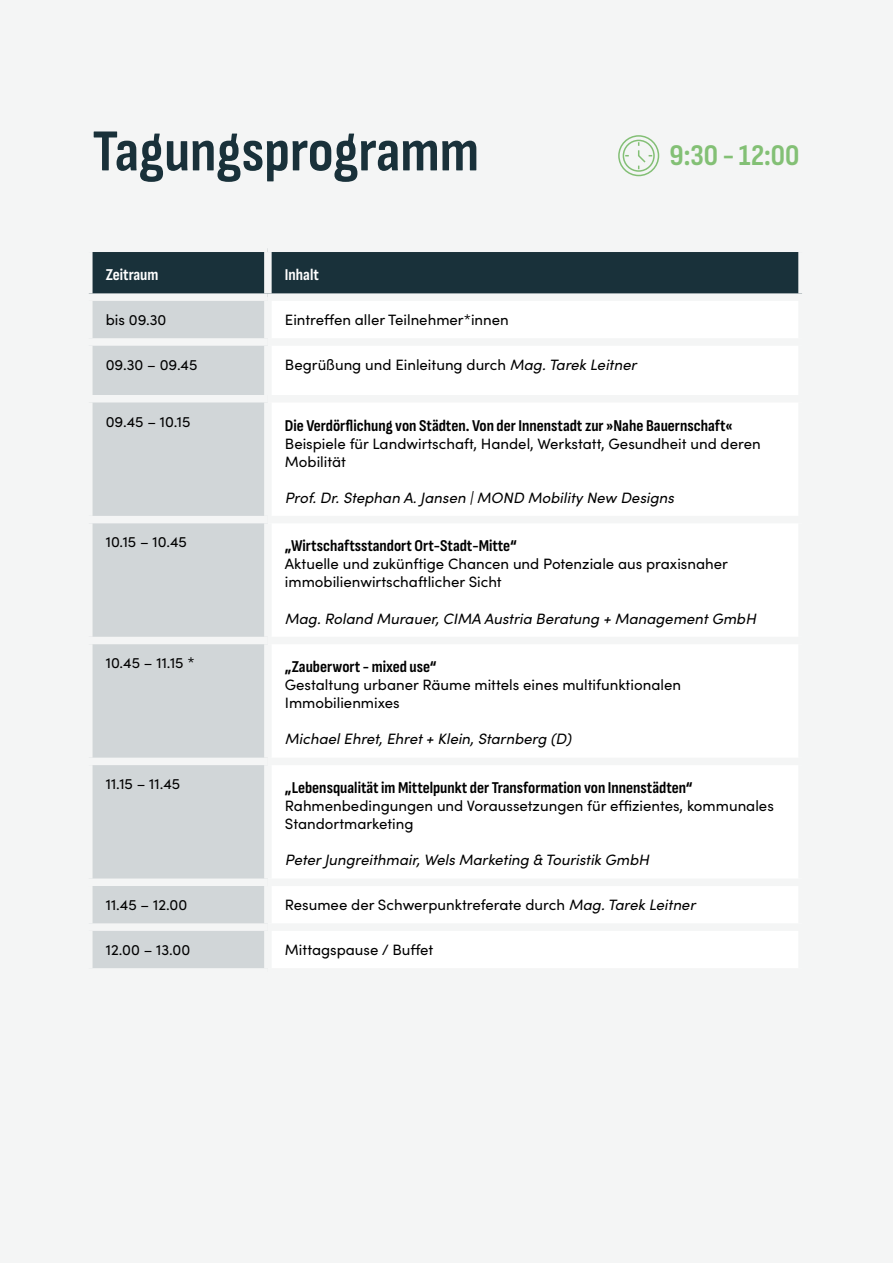
<style>
.page{position:relative;width:893px;height:1263px;background:#f4f5f5}
.page>*{position:absolute;margin:0;border:0;box-sizing:border-box;transform-origin:0 0}
.t1{font:700 59.4px "Sofia Sans Condensed";color:#19313a}
.t2{font:700 30px "Sofia Sans Condensed";color:#83c075}
.t3{font:700 16.5px "Sofia Sans Condensed";color:#000}
.t4{font:700 16.5px "Sofia Sans Condensed";color:#fff}
.t5{font:15px/18px "Sofia Pro";color:#000}
.t6{font:italic 15px "Sofia Pro";color:#000}
.s1{font-style:italic}
</style>
<div class="page">
<div style="left:93px;top:252px;width:705px;height:41px;background:#19313a"></div>
<div style="left:93px;top:301px;width:171px;height:667px;background:#d1d6d8"></div>
<div style="left:272px;top:301px;width:526px;height:667px;background:#fff"></div>
<div style="left:264px;top:252px;width:8px;height:41px;background:#f4f5f5"></div>
<div style="left:85px;top:338px;width:183px;height:8px;background:#f4f5f5"></div>
<div style="left:268px;top:338px;width:538px;height:8px;background:#f4f5f5"></div>
<div style="left:85px;top:395px;width:183px;height:7px;background:#f4f5f5"></div>
<div style="left:268px;top:395px;width:538px;height:7px;background:#f4f5f5"></div>
<div style="left:85px;top:516px;width:183px;height:7px;background:#f4f5f5"></div>
<div style="left:268px;top:516px;width:538px;height:7px;background:#f4f5f5"></div>
<div style="left:85px;top:637px;width:183px;height:7px;background:#f4f5f5"></div>
<div style="left:268px;top:637px;width:538px;height:7px;background:#f4f5f5"></div>
<div style="left:85px;top:758px;width:183px;height:7px;background:#f4f5f5"></div>
<div style="left:268px;top:758px;width:538px;height:7px;background:#f4f5f5"></div>
<div style="left:85px;top:878px;width:183px;height:8px;background:#f4f5f5"></div>
<div style="left:268px;top:878px;width:538px;height:8px;background:#f4f5f5"></div>
<div style="left:85px;top:923px;width:183px;height:8px;background:#f4f5f5"></div>
<div style="left:268px;top:923px;width:538px;height:8px;background:#f4f5f5"></div>
<svg style="left:618px;top:135px;width:42px;height:42px"></svg>
<h1 class="t1" style="left:92px;top:119px;width:388px">Tagungsprogramm</h1>
<h2 class="t2" style="left:669px;top:139px;width:131px">9:30 - 12:00</h2>
<p class="t4" style="left:106px;top:266px;width:54px">Zeitraum</p>
<p class="t4" style="left:285px;top:266px;width:35px">Inhalt</p>
<p class="t5" style="left:106px;top:310px;width:62px">bis 09.30</p>
<p class="t5" style="left:285px;top:310px;width:225px">Eintreffen aller Teilnehmer*innen</p>
<p class="t5" style="left:106px;top:355px;width:93px">09.30 – 09.45</p>
<p class="t5" style="left:285px;top:355px;width:353px">Begrüßung und Einleitung durch <span class="s1">Mag. Tarek Leitner</span></p>
<p class="t5" style="left:106px;top:411px;width:86px">09.45 – 10.15</p>
<p class="t3" style="left:285px;top:416px;width:449px">Die Verdörflichung von Städten. Von der Innenstadt zur »Nahe Bauernschaft«</p>
<p class="t5" style="left:285px;top:433px;width:477px">Beispiele für Landwirtschaft, Handel, Werkstatt, Gesundheit und deren<br>Mobilität</p>
<p class="t6" style="left:285px;top:486px;width:391px">Prof. Dr. Stephan A. Jansen | MOND Mobility New Designs</p>
<p class="t5" style="left:106px;top:532px;width:83px">10.15 – 10.45</p>
<p class="t3" style="left:285px;top:537px;width:233px">„Wirtschaftsstandort Ort-Stadt-Mitte“</p>
<p class="t5" style="left:285px;top:554px;width:445px">Aktuelle und zukünftige Chancen und Potenziale aus praxisnaher immobilienwirtschaftlicher Sicht</p>
<p class="t6" style="left:285px;top:607px;width:473px">Mag. Roland Murauer, CIMA Austria Beratung + Management GmbH</p>
<p class="t5" style="left:106px;top:653px;width:90px">10.45 – 11.15 *</p>
<p class="t3" style="left:285px;top:658px;width:153px">„Zauberwort - mixed use“</p>
<p class="t5" style="left:285px;top:675px;width:398px">Gestaltung urbaner Räume mittels eines multifunktionalen<br>Immobilienmixes</p>
<p class="t6" style="left:285px;top:728px;width:288px">Michael Ehret, Ehret + Klein, Starnberg (D)</p>
<p class="t5" style="left:106px;top:774px;width:76px">11.15 – 11.45</p>
<p class="t3" style="left:285px;top:779px;width:409px">„Lebensqualität im Mittelpunkt der Transformation von Innenstädten“</p>
<p class="t5" style="left:285px;top:796px;width:490px">Rahmenbedingungen und Voraussetzungen für effizientes, kommunales<br>Standortmarketing</p>
<p class="t6" style="left:285px;top:849px;width:366px">Peter Jungreithmair, Wels Marketing &amp; Touristik GmbH</p>
<p class="t5" style="left:106px;top:895px;width:83px">11.45 – 12.00</p>
<p class="t5" style="left:285px;top:895px;width:412px">Resumee der Schwerpunktreferate durch <span class="s1">Mag. Tarek Leitner</span></p>
<p class="t5" style="left:106px;top:940px;width:86px">12.00 – 13.00</p>
<p class="t5" style="left:285px;top:940px;width:150px">Mittagspause / Buffet</p>
</div>
